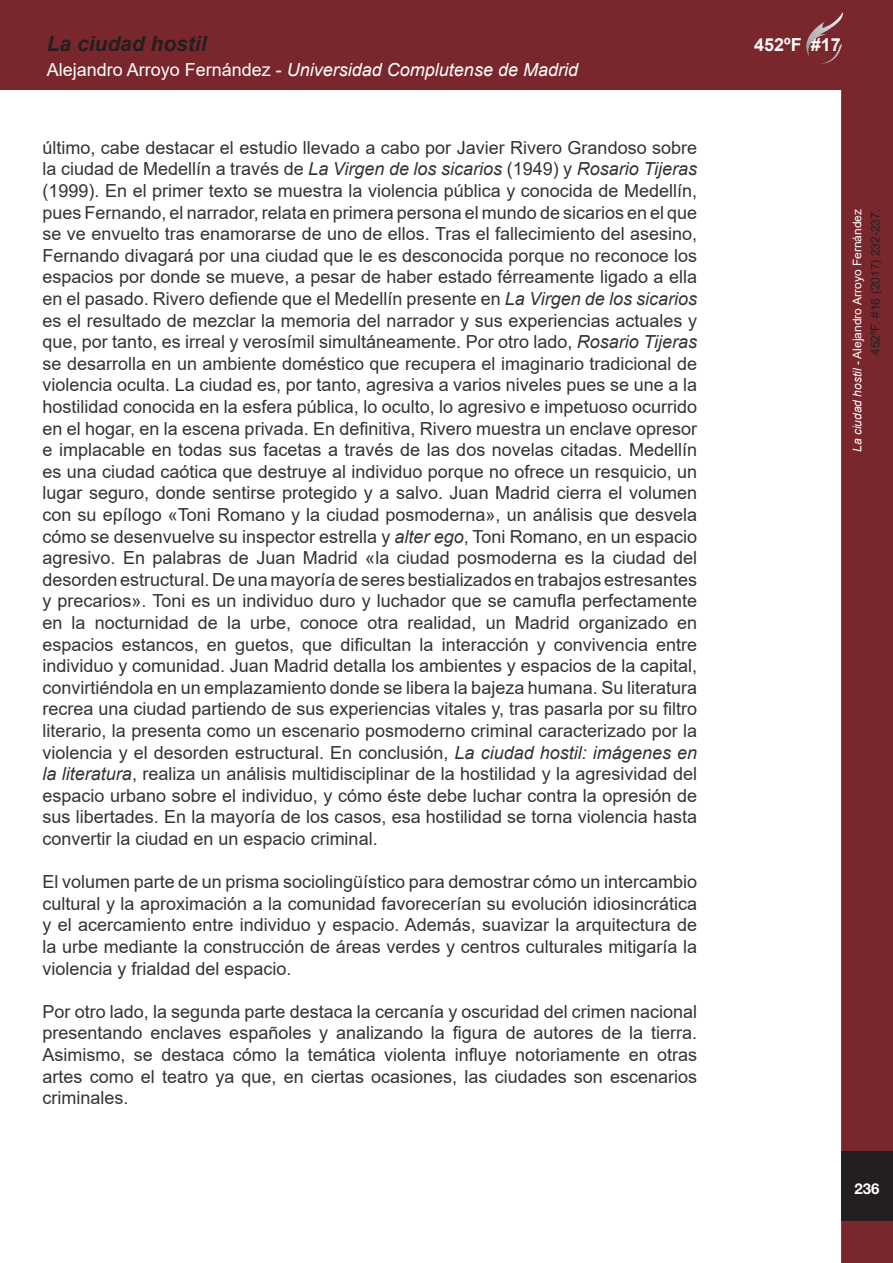
<style>
.page{position:relative;width:893px;height:1263px;background:#fff}
.page>*{position:absolute;margin:0;border:0;box-sizing:border-box;transform-origin:0 0}
.t1{font:italic 700 21px "Arial";color:#231f20}
.t2{font:18px/21.6px "Arial";color:#333;text-align:justify}
.t3{font:italic 18px "Arial";color:#fff}
.t4{font:700 18px "Arial";color:#fafafa}
.t5{font:700 15px "Helvetica Neue";color:#fff}
.t6{font:12px/18px "Arial";color:#fff;text-align:right}
.s1{font-style:normal}
.s2{font-style:italic}
.s3{color:#231f20}
</style>
<div class="page">
<div style="left:843px;top:2px;width:48px;height:1259px;background:#79272c"></div>
<div style="left:841px;top:0;width:52px;height:1263px;border:3px solid #79272c"></div>
<div style="left:841px;top:1151px;width:52px;height:70px;background:#231f20"></div>
<div style="left:0;top:0;width:893px;height:90px;background:#79272c"></div>
<svg style="left:797px;top:12px;width:48px;height:52px;background:#81393d"></svg>
<p class="t1" style="left:47px;top:30px;width:161px">La ciudad hostil</p>
<p class="t3" style="left:47px;top:58px;width:533px"><span class="s1">Alejandro Arroyo Fernández -</span> Universidad Complutense de Madrid</p>
<p class="t2" style="left:43px;top:137px;width:656px">último, cabe destacar el estudio llevado a cabo por Javier Rivero Grandoso sobre la ciudad de Medellín a través de <span class="s2">La Virgen de los sicarios</span> (1949) y <span class="s2">Rosario Tijeras </span>(1999). En el primer texto se muestra la violencia pública y conocida de Medellín, pues Fernando, el narrador, relata en primera persona el mundo de sicarios en el que se ve envuelto tras enamorarse de uno de ellos. Tras el fallecimiento del asesino, Fernando divagará por una ciudad que le es desconocida porque no reconoce los espacios por donde se mueve, a pesar de haber estado férreamente ligado a ella en el pasado. Rivero defiende que el Medellín presente en <span class="s2">La Virgen de los sicarios </span>es el resultado de mezclar la memoria del narrador y sus experiencias actuales y que, por tanto, es irreal y verosímil simultáneamente. Por otro lado, <span class="s2">Rosario Tijeras </span>se desarrolla en un ambiente doméstico que recupera el imaginario tradicional de violencia oculta. La ciudad es, por tanto, agresiva a varios niveles pues se une a la hostilidad conocida en la esfera pública, lo oculto, lo agresivo e impetuoso ocurrido en el hogar, en la escena privada. En definitiva, Rivero muestra un enclave opresor e implacable en todas sus facetas a través de las dos novelas citadas. Medellín es una ciudad caótica que destruye al individuo porque no ofrece un resquicio, un lugar seguro, donde sentirse protegido y a salvo. Juan Madrid cierra el volumen con su epílogo «Toni Romano y la ciudad posmoderna», un análisis que desvela cómo se desenvuelve su inspector estrella y <span class="s2">alter ego</span>, Toni Romano, en un espacio agresivo. En palabras de Juan Madrid «la ciudad posmoderna es la ciudad del desorden estructural. De una mayoría de seres bestializados en trabajos estresantes y precarios». Toni es un individuo duro y luchador que se camufla perfectamente en la nocturnidad de la urbe, conoce otra realidad, un Madrid organizado en espacios estancos, en guetos, que dificultan la interacción y convivencia entre individuo y comunidad. Juan Madrid detalla los ambientes y espacios de la capital, convirtiéndola en un emplazamiento donde se libera la bajeza humana. Su literatura recrea una ciudad partiendo de sus experiencias vitales y, tras pasarla por su filtro literario, la presenta como un escenario posmoderno criminal caracterizado por la violencia y el desorden estructural. En conclusión, <span class="s2">La ciudad hostil: imágenes en la literatura</span>, realiza un análisis multidisciplinar de la hostilidad y la agresividad del espacio urbano sobre el individuo, y cómo éste debe luchar contra la opresión de sus libertades. En la mayoría de los casos, esa hostilidad se torna violencia hasta convertir la ciudad en un espacio criminal.</p>
<p class="t2" style="left:43px;top:871px;width:656px">El volumen parte de un prisma sociolingüístico para demostrar cómo un intercambio cultural y la aproximación a la comunidad favorecerían su evolución idiosincrática y el acercamiento entre individuo y espacio. Además, suavizar la arquitectura de la urbe mediante la construcción de áreas verdes y centros culturales mitigaría la violencia y frialdad del espacio.</p>
<p class="t2" style="left:43px;top:1001px;width:656px">Por otro lado, la segunda parte destaca la cercanía y oscuridad del crimen nacional presentando enclaves españoles y analizando la figura de autores de la tierra.<br>Asimismo, se destaca cómo la temática violenta influye notoriamente en otras artes como el teatro ya que, en ciertas ocasiones, las ciudades son escenarios criminales.</p>
<p class="t4" style="left:754px;top:32px;width:88px">452ºF #17</p>
<p class="t6" style="left:848px;top:452px;width:244px;rotate:-90deg"><span class="s2">La ciudad hostil</span> - Alejandro Arroyo Fernández<br><span class="s3">452ºF. #16 (2017) 232-237.</span></p>
<p class="t5" style="left:854px;top:1179px;width:27px">236</p>
</div>
